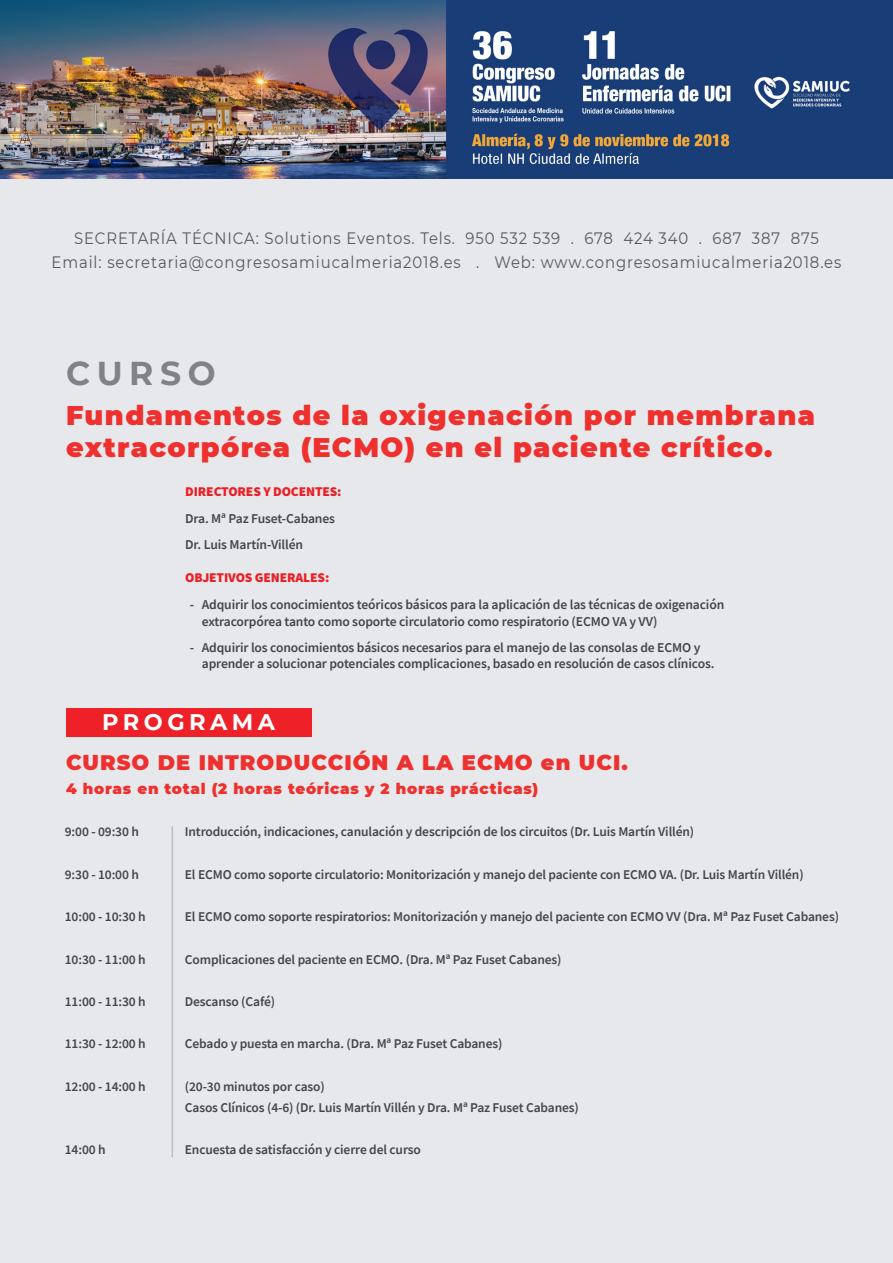
<style>
.page{position:relative;width:893px;height:1263px;background:#e7e8eb}
.page>*{position:absolute;margin:0;border:0;box-sizing:border-box;transform-origin:0 0}
.t1{font:700 33px "Montserrat";letter-spacing:.2em;color:#808285}
.t2{font:900 27px/32.4px "Montserrat";letter-spacing:.05em;color:#ee312f}
.t3{font:700 22.5px "Montserrat";letter-spacing:.2em;color:#fff}
.t4{font:900 21px "Montserrat";letter-spacing:.05em;color:#ee312f}
.t5{font:16.5px/24px "Montserrat";letter-spacing:.06em;color:#58595b;text-align:center;scale:.9 1}
.t6{font:900 15px "Montserrat";letter-spacing:.05em;color:#ee312f}
.t7{font:600 13.5px/16.5px "Source Sans Pro";letter-spacing:-.01em;color:#464547}
.t8{font:600 13.35px/21.1px "Source Sans Pro";letter-spacing:-.01em;color:#464547}
.t9{font:900 13.35px "Source Sans Pro";letter-spacing:-.01em;color:#ed1d24}
</style>
<div class="page">
<div style="left:66px;top:708px;width:245px;height:29px;background:#ed2127"></div>
<img style="left:0;top:0;width:893px;height:179px">
<hr style="left:172px;top:826px;width:1px;height:331px;background:#bcbec0">
<p class="t5" style="left:52px;top:225px;width:879px">SECRETARÍA TÉCNICA: Solutions Eventos. Tels. 950 532 539 . 678 424 340 . 687 387 875<br>Email: secretaria@congresosamiucalmeria2018.es . Web: www.congresosamiucalmeria2018.es</p>
<h1 class="t1" style="left:66px;top:349px;width:151px">CURSO</h1>
<h2 class="t2" style="left:66px;top:397px;width:750px">Fundamentos de la oxigenación por membrana extracorpórea (ECMO) en el paciente crítico.</h2>
<p class="t9" style="left:185px;top:482px;width:158px">DIRECTORES Y DOCENTES:</p>
<p class="t7" style="left:185px;top:506px;width:151px;line-height:26px">Dra. Mª Paz Fuset-Cabanes<br>Dr. Luis Martín-Villén</p>
<p class="t9" style="left:185px;top:568px;width:146px">OBJETIVOS GENERALES:</p>
<p class="t7" style="left:202px;top:596px;width:524px;text-indent:-12px">- Adquirir los conocimientos teóricos básicos para la aplicación de las técnicas de oxigenación extracorpórea tanto como soporte circulatorio como respiratorio (ECMO VA y VV)</p>
<p class="t7" style="left:202px;top:639px;width:514px;text-indent:-12px">- Adquirir los conocimientos básicos necesarios para el manejo de las consolas de ECMO y aprender a solucionar potenciales complicaciones, basado en resolución de casos clínicos.</p>
<h3 class="t3" style="left:102px;top:706px;width:175px">PROGRAMA</h3>
<h3 class="t4" style="left:66px;top:747px;width:563px">CURSO DE INTRODUCCIÓN A LA ECMO en UCI.</h3>
<p class="t6" style="left:66px;top:777px;width:474px">4 horas en total (2 horas teóricas y 2 horas prácticas)</p>
<p class="t8" style="left:65px;top:821px;width:76px">9:00 - 09:30 h</p>
<p class="t8" style="left:185px;top:821px;width:511px">Introducción, indicaciones, canulación y descripción de los circuitos (Dr. Luis Martín Villén)</p>
<p class="t8" style="left:65px;top:864px;width:76px">9:30 - 10:00 h</p>
<p class="t8" style="left:185px;top:864px;width:620px">El ECMO como soporte circulatorio: Monitorización y manejo del paciente con ECMO VA. (Dr. Luis Martín Villén)</p>
<p class="t8" style="left:65px;top:906px;width:82px">10:00 - 10:30 h</p>
<p class="t8" style="left:185px;top:906px;width:656px">El ECMO como soporte respiratorios: Monitorización y manejo del paciente con ECMO VV (Dra. Mª Paz Fuset Cabanes)</p>
<p class="t8" style="left:65px;top:948px;width:82px">10:30 - 11:00 h</p>
<p class="t8" style="left:185px;top:948px;width:378px">Complicaciones del paciente en ECMO. (Dra. Mª Paz Fuset Cabanes)</p>
<p class="t8" style="left:65px;top:991px;width:82px">11:00 - 11:30 h</p>
<p class="t8" style="left:185px;top:991px;width:92px">Descanso (Café)</p>
<p class="t8" style="left:65px;top:1033px;width:82px">11:30 - 12:00 h</p>
<p class="t8" style="left:185px;top:1033px;width:319px">Cebado y puesta en marcha. (Dra. Mª Paz Fuset Cabanes)</p>
<p class="t8" style="left:65px;top:1076px;width:82px">12:00 - 14:00 h</p>
<p class="t8" style="left:185px;top:1076px;width:395px">(20-30 minutos por caso)<br>Casos Clínicos (4-6) (Dr. Luis Martín Villén y Dra. Mª Paz Fuset Cabanes)</p>
<p class="t8" style="left:65px;top:1139px;width:42px">14:00 h</p>
<p class="t8" style="left:185px;top:1139px;width:238px">Encuesta de satisfacción y cierre del curso</p>
</div>
